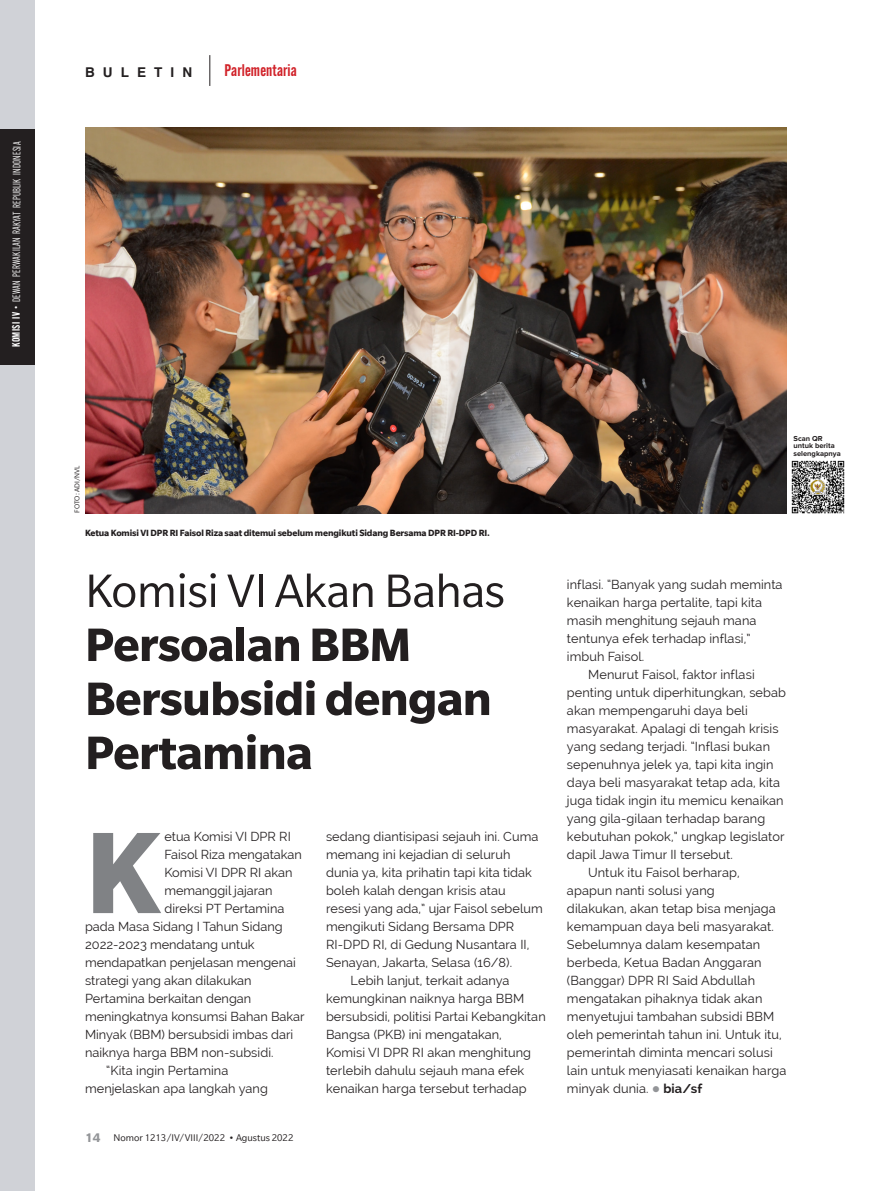
<style>
.page{position:relative;width:893px;height:1191px;background:#fff}
.page>*{position:absolute;margin:0;border:0;box-sizing:border-box;transform-origin:0 0}
.BODY_NEW{font:700 126.15px "Slate";color:#808285}
.JUDUL_NEW{font:700 51px/54px "Slate";letter-spacing:-.01em;color:#231f20}
.t1{font:600 16.5px "Alternate Gothic Cond ATF";letter-spacing:.01em;color:#d1232a}
.t2{font:700 13.5px "Helvetica";letter-spacing:.6em;color:#231f20}
.BODY_NEW-2{font:12.75px/18px "Raleway";letter-spacing:.005em;color:#231f20}
.t3{font:10.5px "Alternate Gothic Cond ATF";letter-spacing:.015em;color:#fff}
.t4{font:10.5px "Slate";color:#231f20}
.CAPTION_NEW{font:700 9.75px "Slate";letter-spacing:-.01em;color:#231f20}
.t5{font:700 7.5px/7.5px "Proxima Nova";color:#231f20}
.KREDIT_FOTO_NEW{font:7.5px "Slate";color:#231f20}
.s1{font-weight:600}
.s2{font-weight:400}
.s3{font-weight:700;font-size:13.5px;color:#939598}
.s4{color:#939598}
.s5{font-weight:700}
</style>
<div class="page">
<div style="left:0;top:0;width:34px;height:1191px;background:#d0d2d7"></div>
<div style="left:0;top:129px;width:34px;height:236px;background:#231f20"></div>
<hr style="left:892px;top:0;width:1px;height:1191px;background:#d0d2d7">
<hr style="left:892px;top:129px;width:1px;height:236px;background:#231f20">
<img style="left:791px;top:460px;width:54px;height:54px">
<img style="left:85px;top:128px;width:702px;height:386px">
<hr style="left:210px;top:55px;width:1px;height:31px;background:#231f20">
<p class="t3" style="left:10px;top:347px;width:206px;rotate:-90deg"><span class="s1">KOMISI IV</span> • DEWAN PERWAKILAN RAKYAT REPUBLIK INDONESIA</p>
<p class="t2" style="left:85px;top:63px;width:109px">BULETIN</p>
<p class="t1" style="left:225px;top:60px;width:74px">Parlementaria</p>
<p class="KREDIT_FOTO_NEW" style="left:73px;top:513px;width:49px;rotate:-90deg">FOTO: ADI/NVL</p>
<p class="CAPTION_NEW" style="left:85px;top:527px;width:406px">Ketua Komisi VI DPR RI Faisol Riza saat ditemui sebelum mengikuti Sidang Bersama DPR RI-DPD RI.</p>
<p class="JUDUL_NEW" style="left:85px;top:563px;width:421px"><span class="s2">Komisi VI Akan Bahas<br></span>Persoalan BBM<br>Bersubsidi dengan<br>Pertamina</p>
<p class="BODY_NEW" style="left:85px;top:803px;width:77px">K</p>
<p class="BODY_NEW-2" style="left:164px;top:827px;width:128px">etua Komisi VI DPR RI</p>
<p class="BODY_NEW-2" style="left:164px;top:845px;width:139px">Faisol Riza mengatakan</p>
<p class="BODY_NEW-2" style="left:164px;top:863px;width:130px">Komisi VI DPR RI akan</p>
<p class="BODY_NEW-2" style="left:164px;top:881px;width:110px">memanggil jajaran</p>
<p class="BODY_NEW-2" style="left:164px;top:899px;width:121px">direksi PT Pertamina</p>
<p class="BODY_NEW-2" style="left:85px;top:917px;width:199px">pada Masa Sidang I Tahun Sidang</p>
<p class="BODY_NEW-2" style="left:85px;top:935px;width:171px">2022-2023 mendatang untuk</p>
<p class="BODY_NEW-2" style="left:85px;top:953px;width:212px">mendapatkan penjelasan mengenai</p>
<p class="BODY_NEW-2" style="left:85px;top:971px;width:168px">strategi yang akan dilakukan</p>
<p class="BODY_NEW-2" style="left:85px;top:989px;width:168px">Pertamina berkaitan dengan</p>
<p class="BODY_NEW-2" style="left:85px;top:1007px;width:221px">meningkatnya konsumsi Bahan Bakar</p>
<p class="BODY_NEW-2" style="left:85px;top:1025px;width:210px">Minyak (BBM) bersubsidi imbas dari</p>
<p class="BODY_NEW-2" style="left:85px;top:1043px;width:190px">naiknya harga BBM non-subsidi.</p>
<p class="BODY_NEW-2" style="left:85px;top:1061px;width:184px;text-indent:21px">“Kita ingin Pertamina menjelaskan apa langkah yang</p>
<p class="t4" style="left:85px;top:1132px;width:210px"><span class="s3">14</span> Nomor 1213/IV/VIII/2022 • Agustus 2022</p>
<p class="BODY_NEW-2" style="left:326px;top:827px;width:218px">sedang diantisipasi sejauh ini. Cuma memang ini kejadian di seluruh dunia ya, kita prihatin tapi kita tidak boleh kalah dengan krisis atau resesi yang ada,” ujar Faisol sebelum mengikuti Sidang Bersama DPR RI-DPD RI, di Gedung Nusantara II, Senayan, Jakarta, Selasa (16/8).</p>
<p class="BODY_NEW-2" style="left:326px;top:971px;width:221px;text-indent:25px">Lebih lanjut, terkait adanya kemungkinan naiknya harga BBM bersubsidi, politisi Partai Kebangkitan Bangsa (PKB) ini mengatakan,<br>Komisi VI DPR RI akan menghitung terlebih dahulu sejauh mana efek kenaikan harga tersebut terhadap</p>
<p class="t5" style="left:793px;top:434px;width:31px">Scan QR</p>
<p class="t5" style="left:793px;top:442px;width:49px">untuk berita selengkapnya</p>
<p class="BODY_NEW-2" style="left:567px;top:575px;width:217px">inflasi. “Banyak yang sudah meminta kenaikan harga pertalite, tapi kita masih menghitung sejauh mana tentunya efek terhadap inflasi,” imbuh Faisol.</p>
<p class="BODY_NEW-2" style="left:567px;top:665px;width:221px;text-indent:21px">Menurut Faisol, faktor inflasi penting untuk diperhitungkan, sebab akan mempengaruhi daya beli masyarakat. Apalagi di tengah krisis yang sedang terjadi. “Inflasi bukan sepenuhnya jelek ya, tapi kita ingin daya beli masyarakat tetap ada, kita juga tidak ingin itu memicu kenaikan yang gila-gilaan terhadap barang kebutuhan pokok,” ungkap legislator dapil Jawa Timur II tersebut.</p>
<p class="BODY_NEW-2" style="left:567px;top:863px;width:221px;text-indent:21px">Untuk itu Faisol berharap, apapun nanti solusi yang<br>dilakukan, akan tetap bisa menjaga kemampuan daya beli masyarakat.<br>Sebelumnya dalam kesempatan berbeda, Ketua Badan Anggaran (Banggar) DPR RI Said Abdullah mengatakan pihaknya tidak akan menyetujui tambahan subsidi BBM oleh pemerintah tahun ini. Untuk itu, pemerintah diminta mencari solusi lain untuk menyiasati kenaikan harga minyak dunia. <span class="s4">●</span> <span class="s5">bia/sf</span></p>
</div>
